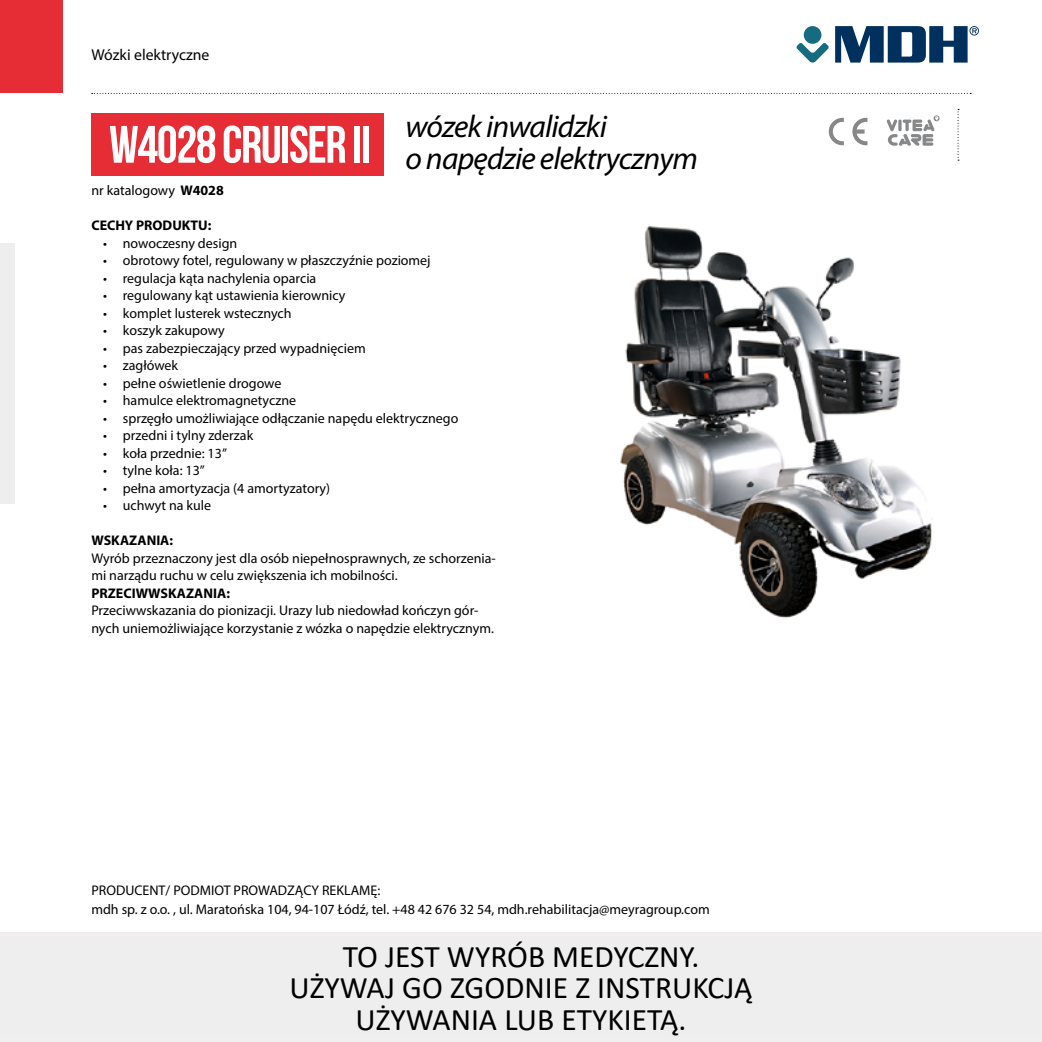
<style>
.page{position:relative;width:1042px;height:1042px;background:#fff}
.page>*{position:absolute;margin:0;border:0;box-sizing:border-box;transform-origin:0 0}
.t1{font:52.5px "Bebas Neue";letter-spacing:-.025em;color:#fff}
.t2{font:31.5px/31.5px "Calibri";color:#000;text-align:center}
.t3{font:italic 31.5px/31.5px "Myriad Pro";letter-spacing:-.025em;color:#000}
.t4{font:15.75px "Myriad Pro";color:#000}
.t5{font:14px/17.5px "Myriad Pro";color:#000}
.t6{font:700 14px "Myriad Pro";color:#000}
.s1{font-weight:700}
</style>
<div class="page">
<div style="left:0;top:0;width:62px;height:93px;background:#e62d36"></div>
<svg style="left:92px;top:93px;width:879px;height:1px"></svg>
<svg style="left:835px;top:26px;width:144px;height:37px"></svg>
<div style="left:804px;top:26px;width:17px;height:18px;background:#166b80;border-radius:50%"></div>
<svg style="left:796px;top:43px;width:33px;height:20px"></svg>
<div style="left:0;top:933px;width:1042px;height:109px;background:#f0eeee"></div>
<div style="left:0;top:244px;width:15px;height:260px;background:#eee"></div>
<div style="left:91px;top:113px;width:293px;height:62px;background:#e62d36"></div>
<svg style="left:957px;top:109px;width:2px;height:52px"></svg>
<svg style="left:829px;top:118px;width:15px;height:27px"></svg>
<svg style="left:852px;top:118px;width:15px;height:27px"></svg>
<svg style="left:886px;top:115px;width:53px;height:31px"></svg>
<img style="left:620px;top:226px;width:312px;height:392px">
<p class="t4" style="left:91px;top:45px;width:120px">Wózki elektryczne</p>
<h1 class="t1" style="left:109px;top:116px;width:263px">W4028 CRUISER II</h1>
<h2 class="t3" style="left:405px;top:111px;width:294px">wózek inwalidzki<br>o napędzie elektrycznym</h2>
<p class="t5" style="left:91px;top:181px;width:134px">nr katalogowy <span class="s1">W4028</span></p>
<p class="t6" style="left:91px;top:216px;width:122px">CECHY PRODUKTU:</p>
<p class="t5" style="left:103px;top:234px;width:136px">• nowoczesny design</p>
<p class="t5" style="left:103px;top:252px;width:329px">• obrotowy fotel, regulowany w płaszczyźnie poziomej</p>
<p class="t5" style="left:103px;top:269px;width:215px">• regulacja kąta nachylenia oparcia</p>
<p class="t5" style="left:103px;top:287px;width:244px">• regulowany kąt ustawienia kierownicy</p>
<p class="t5" style="left:103px;top:304px;width:190px">• komplet lusterek wstecznych</p>
<p class="t5" style="left:103px;top:322px;width:123px">• koszyk zakupowy</p>
<p class="t5" style="left:103px;top:339px;width:264px">• pas zabezpieczający przed wypadnięciem</p>
<p class="t5" style="left:103px;top:357px;width:77px">• zagłówek</p>
<p class="t5" style="left:103px;top:374px;width:180px">• pełne oświetlenie drogowe</p>
<p class="t5" style="left:103px;top:392px;width:195px">• hamulce elektromagnetyczne</p>
<p class="t5" style="left:103px;top:409px;width:357px">• sprzęgło umożliwiające odłączanie napędu elektrycznego</p>
<p class="t5" style="left:103px;top:427px;width:152px">• przedni i tylny zderzak</p>
<p class="t5" style="left:103px;top:444px;width:125px">• koła przednie: 13”</p>
<p class="t5" style="left:103px;top:462px;width:103px">• tylne koła: 13”</p>
<p class="t5" style="left:103px;top:479px;width:229px">• pełna amortyzacja (4 amortyzatory)</p>
<p class="t5" style="left:103px;top:497px;width:110px">• uchwyt na kule</p>
<p class="t6" style="left:91px;top:531px;width:83px">WSKAZANIA:</p>
<p class="t5" style="left:91px;top:549px;width:406px">Wyrób przeznaczony jest dla osób niepełnosprawnych, ze schorzenia&shy;mi narządu ruchu w celu zwiększenia ich mobilności.</p>
<p class="t6" style="left:91px;top:584px;width:140px">PRZECIWWSKAZANIA:</p>
<p class="t5" style="left:91px;top:602px;width:404px">Przeciwwskazania do pionizacji. Urazy lub niedowład kończyn gór&shy;nych uniemożliwiające korzystanie z wózka o napędzie elektrycznym.</p>
<p class="t5" style="left:91px;top:880px;width:620px;line-height:18.9px">PRODUCENT/ PODMIOT PROWADZĄCY REKLAMĘ:<br>mdh sp. z o.o. , ul. Maratońska 104, 94-107 Łódź, tel. +48 42 676 32 54, mdh.rehabilitacja@meyragroup.com</p>
<h2 class="t2" style="left:290px;top:939px;width:464px">TO JEST WYRÓB MEDYCZNY.<br>UŻYWAJ GO ZGODNIE Z INSTRUKCJĄ<br>UŻYWANIA LUB ETYKIETĄ.</h2>
</div>
